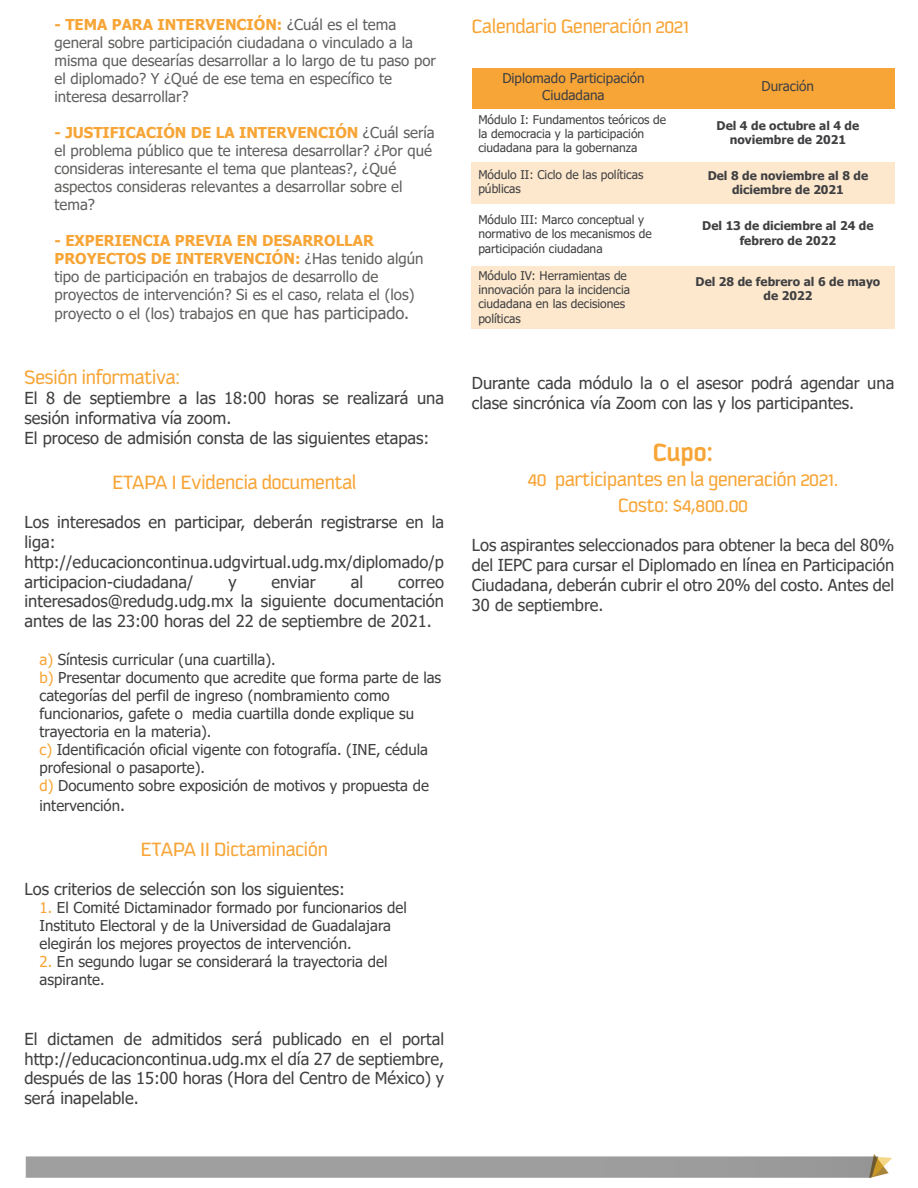
<style>
.page{position:relative;width:918px;height:1188px;background:#fff}
.page>*{position:absolute;margin:0;border:0;box-sizing:border-box;transform-origin:0 0}
.t1{font:700 27px "Kautiva Pro";color:#f7a537}
.t2{font:21px/25.2px "Kautiva Pro";color:#f7a537;text-align:center}
.t3{font:16.5px/19.8px "Tahoma";color:#404042}
.t4{font:15px/18px "Tahoma";color:#616160}
.t5{font:15px/18px "Tahoma";color:#404042}
.t6{font:13.5px/16.2px "Tahoma";color:#404042;text-align:center}
.t7{font:12px/14.4px "Tahoma";color:#404042}
.t8{font:700 12px/14.4px "Tahoma";color:#404042;text-align:center}
.s1{font-weight:700;color:#f7a537}
.s2{font-size:16.5px}
.s3{color:#f7a537}
</style>
<div class="page">
<div style="left:472px;top:68px;width:422px;height:40px;background:#f7a537"></div>
<div style="left:472px;top:162px;width:423px;height:42px;background:#fde8cd"></div>
<div style="left:472px;top:267px;width:423px;height:62px;background:#fde8cd"></div>
<svg style="left:26px;top:1154px;width:866px;height:24px;background:#a9a8a8"></svg>
<p class="t4" style="left:55px;top:16px;width:383px"><span class="s1">- TEMA PARA INTERVENCIÓN:</span> ¿Cuál es el tema general sobre participación ciudadana o vinculado a la misma que desearías desarrollar a lo largo de tu paso por el diplomado? Y ¿Qué de ese tema en específico te interesa desarrollar?</p>
<p class="t4" style="left:55px;top:124px;width:382px"><span class="s1">- JUSTIFICACIÓN DE LA INTERVENCIÓN</span> ¿Cuál sería el problema público que te interesa desarrollar? ¿Por qué consideras interesante el tema que planteas?, ¿Qué aspectos consideras relevantes a desarrollar sobre el tema?</p>
<p class="t4" style="left:55px;top:232px;width:371px"><span class="s1">- EXPERIENCIA PREVIA EN DESARROLLAR PROYECTOS DE INTERVENCIÓN:</span> ¿Has tenido algún tipo de participación en trabajos de desarrollo de proyectos de intervención? Si es el caso, relata el (los)</p>
<p class="t4" style="left:55px;top:306px;width:356px">proyecto o el (los) trabajo<span class="s2">s en que has participado.</span></p>
<p class="t2" style="left:25px;top:365px;width:157px">Sesión informativa:</p>
<p class="t3" style="left:25px;top:389px;width:421px">El 8 de septiembre a las 18:00 horas se realizará una sesión informativa vía zoom.<br>El proceso de admisión consta de las siguientes etapas:</p>
<p class="t2" style="left:113px;top:470px;width:245px">ETAPA I Evidencia documental</p>
<p class="t3" style="left:25px;top:513px;width:421px">Los interesados en participar, deberán registrarse en la liga: http://educacioncontinua.udgvirtual.udg.mx/diplomado/p articipacion-ciudadana/</p>
<p class="t3" style="left:228px;top:573px;width:10px">y</p>
<p class="t3" style="left:272px;top:573px;width:46px">enviar</p>
<p class="t3" style="left:351px;top:573px;width:14px">al</p>
<p class="t3" style="left:25px;top:573px;width:421px;text-align:justify;text-indent:374px">correo interesados@redudg.udg.mx la siguiente documentación antes de las 23:00 horas del 22 de septiembre de 2021.</p>
<p class="t5" style="left:40px;top:651px;width:403px"><span class="s3">a)</span> Síntesis curricular (una cuartilla).<br><span class="s3">b)</span> Presentar documento que acredite que forma parte de las categorías del perfil de ingreso (nombramiento como funcionarios, gafete o media cuartilla donde explique su trayectoria en la materia).<br><span class="s3">c)</span> Identificación oficial vigente con fotografía. (INE, cédula profesional o pasaporte).<br><span class="s3">d)</span> Documento sobre exposición de motivos y propuesta de</p>
<p class="t5" style="left:40px;top:797px;width:87px">intervención<span class="s2">.</span></p>
<p class="t2" style="left:141px;top:837px;width:188px">ETAPA II Dictaminación</p>
<p class="t3" style="left:25px;top:880px;width:322px">Los criterios de selección son los siguientes:</p>
<p class="t5" style="left:40px;top:900px;width:369px"><span class="s3">1.</span> El Comité Dictaminador formado por funcionarios del<br>Instituto Electoral y de la Universidad de Guadalajara elegirán los mejores proyectos de intervención.</p>
<p class="t5" style="left:40px;top:954px;width:349px"><span class="s3">2.</span> En segundo lugar se considerará la trayectoria del aspirante.</p>
<p class="t3" style="left:25px;top:1030px;width:421px;text-align:justify">El dictamen de admitidos será publicado en el portal http://educacioncontinua.udg.mx el día 27 de septiembre, después de las 15:00 horas (Hora del Centro de México) y será inapelable.</p>
<p class="t2" style="left:472px;top:14px;width:219px">Calendario Generación 2021</p>
<p class="t6" style="left:502px;top:71px;width:144px">Diplomado Participación<br>Ciudadana</p>
<p class="t7" style="left:478px;top:113px;width:189px">Módulo I: Fundamentos teóricos de la democracia y la participación ciudadana para la gobernanza</p>
<p class="t8" style="left:717px;top:119px;width:144px">Del 4 de octubre al 4 de noviembre de 2021</p>
<p class="t6" style="left:762px;top:79px;width:54px">Duración</p>
<p class="t7" style="left:478px;top:168px;width:167px">Módulo II: Ciclo de las políticas públicas</p>
<p class="t8" style="left:708px;top:169px;width:162px">Del 8 de noviembre al 8 de diciembre de 2021</p>
<p class="t7" style="left:478px;top:213px;width:175px">Módulo III: Marco conceptual y normativo de los mecanismos de participación ciudadana</p>
<p class="t8" style="left:702px;top:219px;width:173px">Del 13 de diciembre al 24 de febrero de 2022</p>
<p class="t7" style="left:478px;top:269px;width:153px">Módulo IV: Herramientas de innovación para la incidencia ciudadana en las decisiones políticas</p>
<p class="t8" style="left:696px;top:275px;width:186px">Del 28 de febrero al 6 de mayo de 2022</p>
<p class="t3" style="left:472px;top:374px;width:424px">Durante cada módulo la o el asesor podrá agendar una clase sincrónica vía Zoom con las y los participantes.</p>
<h1 class="t1" style="left:653px;top:438px;width:62px">Cupo:</h1>
<p class="t2" style="left:528px;top:467px;width:312px">40 participantes en la generación 2021.<br>Costo: $4,800.00</p>
<p class="t3" style="left:472px;top:536px;width:424px;text-align:justify">Los aspirantes seleccionados para obtener la beca del 80% del IEPC para cursar el Diplomado en línea en Participación Ciudadana, deberán cubrir el otro 20% del costo. Antes del 30 de septiembre.</p>
</div>
